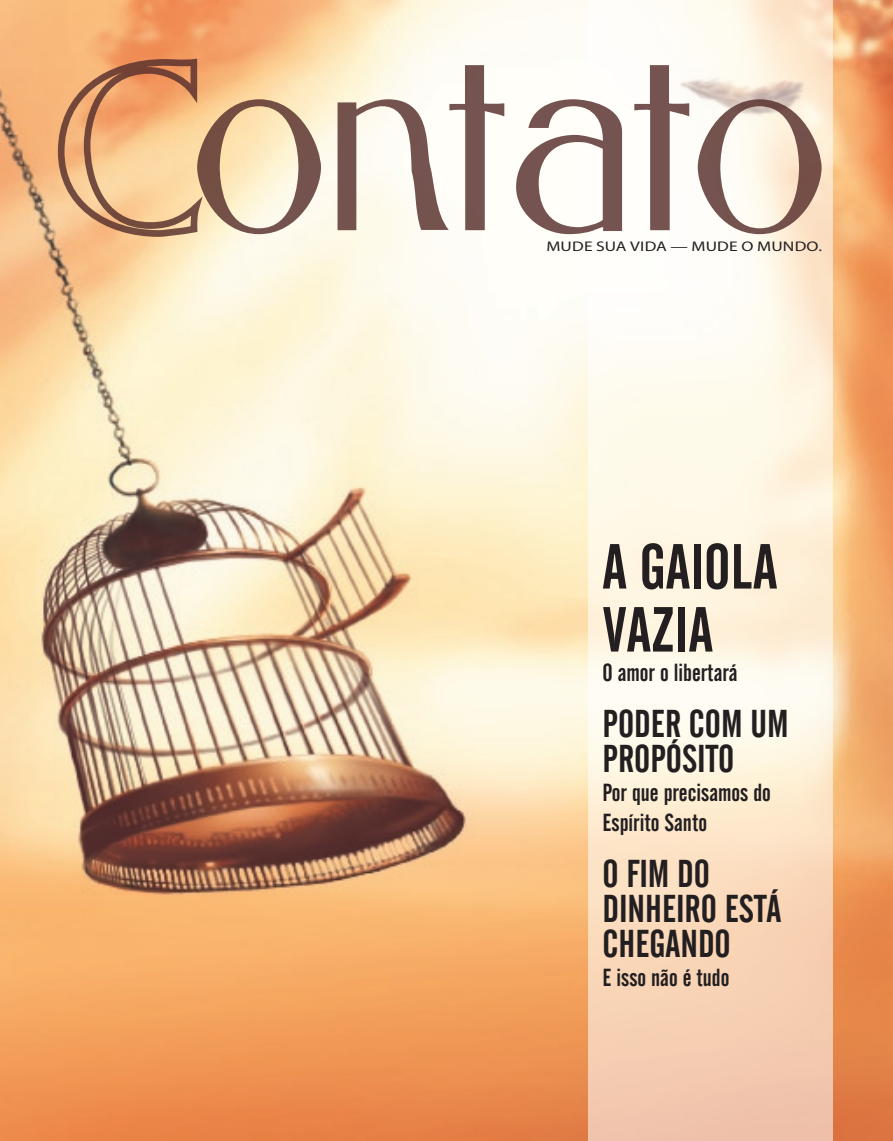
<style>
.page{position:relative;width:893px;height:1141px;background:#fff}
.page>*{position:absolute;margin:0;border:0;box-sizing:border-box;transform-origin:0 0}
.t1{font:700 210.7px "Gabriel";color:#58302d;scale:1.12 1}
.t2{font:63px/63px "Alternate Gothic No 2 BT";color:#231f20}
.t3{font:38.5px/35px "Alternate Gothic No 2 BT";color:#231f20}
.t4{font:24.5px/29.4px "Alternate Gothic No 2 BT";color:#231f20}
.t5{font:14px "Myriad";letter-spacing:.01em;color:#231f20;scale:1.25 1}
</style>
<div class="page">
<img style="left:0;top:0;width:893px;height:1141px">
<svg style="left:588px;top:0;width:245px;height:1141px"></svg>
<svg style="left:55px;top:55px;width:155px;height:185px;background:#e1ac7b"></svg>
<h1 class="t1" style="left:193px;top:11px;width:570px">ONTATO</h1>
<p class="t5" style="left:546px;top:239px;width:222px">MUDE SUA VIDA — MUDE O MUNDO.</p>
<h2 class="t2" style="left:602px;top:536px;width:176px">A GAIOLA<br>VAZIA</h2>
<p class="t4" style="left:602px;top:658px;width:137px">O amor o libertará</p>
<h3 class="t3" style="left:602px;top:707px;width:188px">PODER COM UM<br>PROPÓSITO</h3>
<p class="t4" style="left:602px;top:778px;width:170px">Por que precisamos do<br>Espírito Santo</p>
<h3 class="t3" style="left:602px;top:856px;width:180px">O FIM DO<br>DINHEIRO ESTÁ<br>CHEGANDO</h3>
<p class="t4" style="left:602px;top:963px;width:129px">E isso não é tudo</p>
</div>
